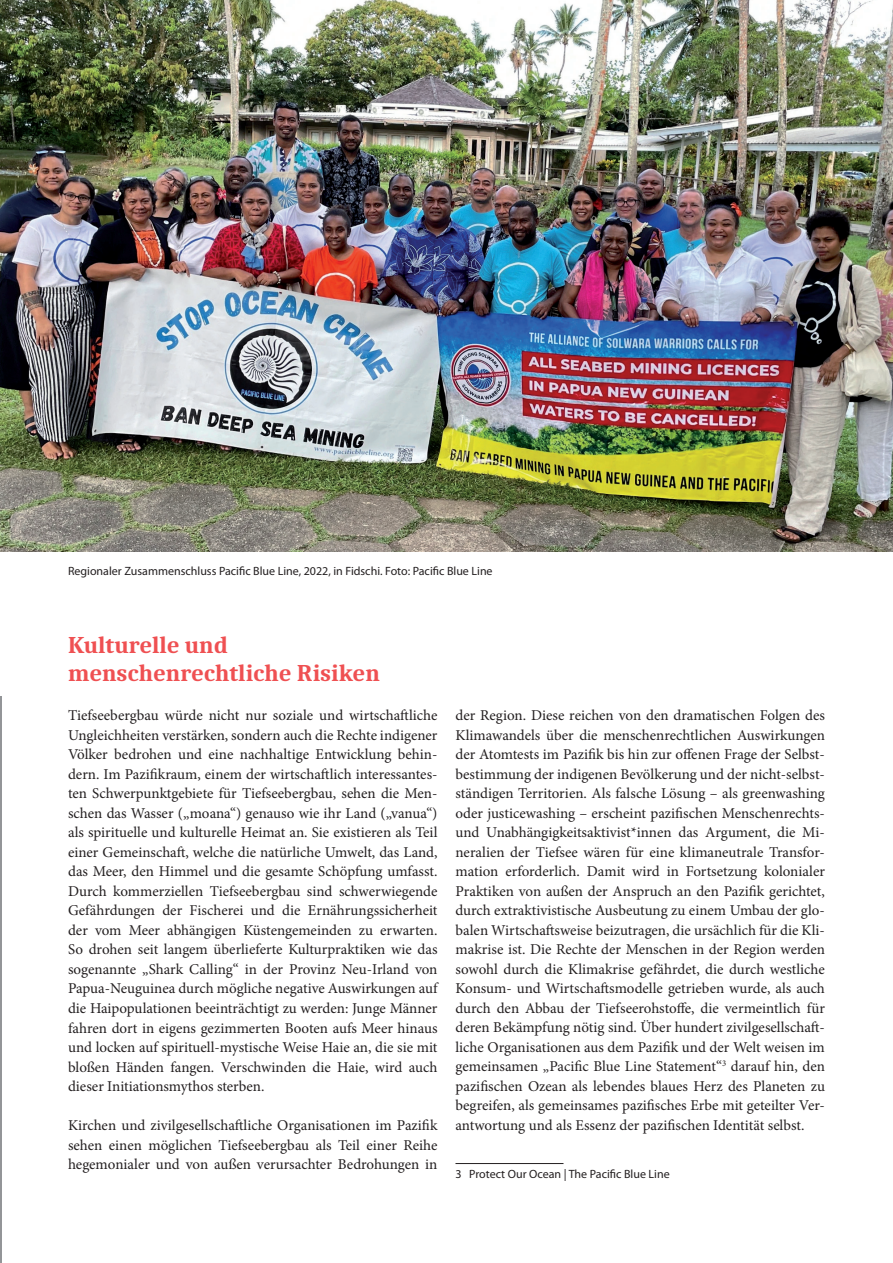
<style>
.page{position:relative;width:893px;height:1263px;background:#fff}
.page>*{position:absolute;margin:0;border:0;box-sizing:border-box;transform-origin:0 0}
.t1{font:700 24px/28.8px "Caladea";color:#ef5052}
.t2{font:15px/19.5px "Minion Pro";color:#231f20;text-align:justify}
.t3{font:12px "Myriad Pro";color:#231f20}
</style>
<div class="page">
<hr style="left:0;top:696px;width:1px;height:567px;background:#939598">
<img style="left:0;top:0;width:893px;height:551px">
<hr style="left:455px;top:1163px;width:108px;height:1px;background:#231f20">
<p class="t3" style="left:68px;top:564px;width:426px">Regionaler Zusammenschluss Pacific Blue Line, 2022, in Fidschi. Foto: Pacific Blue Line</p>
<h1 class="t1" style="left:68px;top:629px;width:313px">Kulturelle und menschenrechtliche Risiken</h1>
<p class="t2" style="left:68px;top:706px;width:371px">Tiefseebergbau würde nicht nur soziale und wirtschaftliche Ungleichheiten verstärken, sondern auch die Rechte indigener Völker bedrohen und eine nachhaltige Entwicklung behin&shy;dern. Im Pazifikraum, einem der wirtschaftlich interessantes&shy;ten Schwerpunktgebiete für Tiefseebergbau, sehen die Men&shy;schen das Wasser („moana“) genauso wie ihr Land („vanua“) als spirituelle und kulturelle Heimat an. Sie existieren als Teil einer Gemeinschaft, welche die natürliche Umwelt, das Land, das Meer, den Himmel und die gesamte Schöpfung umfasst.<br>Durch kommerziellen Tiefseebergbau sind schwerwiegende Gefährdungen der Fischerei und die Ernährungssicherheit der vom Meer abhängigen Küstengemeinden zu erwarten.<br>So drohen seit langem überlieferte Kulturpraktiken wie das sogenannte „Shark Calling“ in der Provinz Neu-Irland von Papua-Neuguinea durch mögliche negative Auswirkungen auf die Haipopulationen beeinträchtigt zu werden: Junge Männer fahren dort in eigens gezimmerten Booten aufs Meer hinaus und locken auf spirituell-mystische Weise Haie an, die sie mit bloßen Händen fangen. Verschwinden die Haie, wird auch dieser Initiationsmythos sterben.</p>
<p class="t2" style="left:68px;top:1115px;width:371px">Kirchen und zivilgesellschaftliche Organisationen im Pazifik sehen einen möglichen Tiefseebergbau als Teil einer Reihe hegemonialer und von außen verursachter Bedrohungen in</p>
<p class="t2" style="left:455px;top:705px;width:371px">der Region. Diese reichen von den dramatischen Folgen des Klimawandels über die menschenrechtlichen Auswirkungen der Atomtests im Pazifik bis hin zur offenen Frage der Selbst&shy;bestimmung der indigenen Bevölkerung und der nicht-selbst&shy;ständigen Territorien. Als falsche Lösung – als greenwashing oder justicewashing – erscheint pazifischen Menschenrechts&shy;und Unabhängigkeitsaktivist*innen das Argument, die Mi&shy;neralien der Tiefsee wären für eine klimaneutrale Transfor&shy;mation erforderlich. Damit wird in Fortsetzung kolonialer Praktiken von außen der Anspruch an den Pazifik gerichtet, durch extraktivistische Ausbeutung zu einem Umbau der glo&shy;balen Wirtschaftsweise beizutragen, die ursächlich für die Kli&shy;makrise ist. Die Rechte der Menschen in der Region werden sowohl durch die Klimakrise gefährdet, die durch westliche Konsum- und Wirtschaftsmodelle getrieben wurde, als auch durch den Abbau der Tiefseerohstoffe, die vermeintlich für deren Bekämpfung nötig sind. Über hundert zivilgesellschaft&shy;liche Organisationen aus dem Pazifik und der Welt weisen im gemeinsamen „Pacific Blue Line Statement“<sup>3</sup> darauf hin, den pazifischen Ozean als lebendes blaues Herz des Planeten zu begreifen, als gemeinsames pazifisches Erbe mit geteilter Ver&shy;antwortung und als Essenz der pazifischen Identität selbst.</p>
<p class="t3" style="left:455px;top:1166px;width:216px">3 Protect Our Ocean | The Pacific Blue Line</p>
</div>
